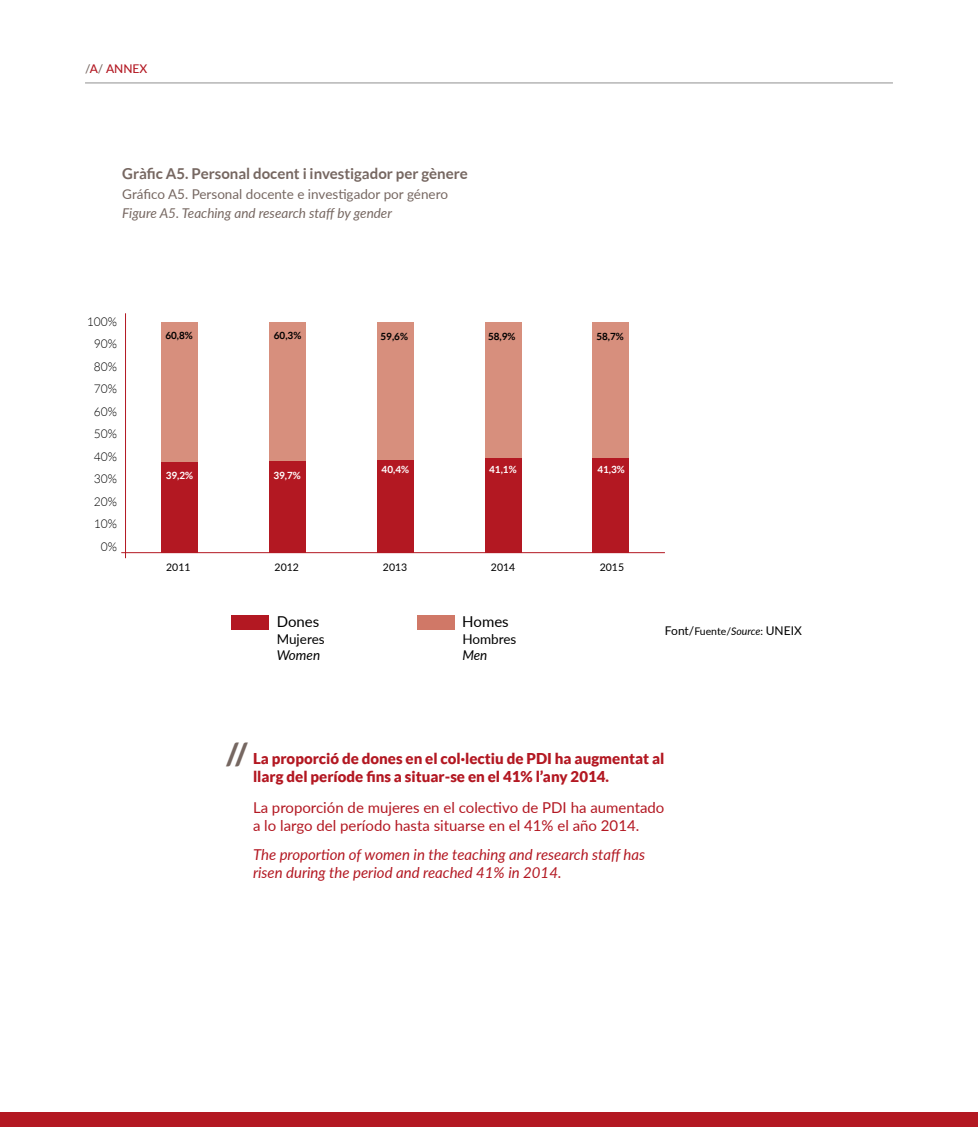
<style>
.page{position:relative;width:978px;height:1127px;background:#fff}
.page>*{position:absolute;margin:0;border:0;box-sizing:border-box;transform-origin:0 0}
.t1{font:900 30px "Lato";color:#766761}
.t2{font:15px/18px "Lato";color:#b31822}
.t3{font:900 15px/18px "Lato";color:#b31822}
.t4{font:italic 15px/18px "Lato";color:#b31822}
.t5{font:700 15px "Lato";color:#766761}
.t6{font:15px "Lato";color:#000}
.t7{font:13.5px "Lato";color:#766761}
.t8{font:italic 13.5px "Lato";color:#766761}
.t9{font:13.5px "Lato";color:#000}
.t10{font:italic 13.5px "Lato";color:#000}
.t11{font:300 12px/22.5px "Lato";color:#000;text-align:right}
.t12{font:12px "Lato";color:#000}
.t13{font:500 12px "Lato";color:#b31822}
.t14{font:10.5px "Lato";color:#000}
.t15{font:700 9.9px "Lato";color:#fff}
.t16{font:700 9.9px "Lato";color:#000}
.s1{color:#766761}
.s2{font-size:10.5px}
.s3{font-style:italic;font-size:10.5px}
</style>
<div class="page">
<hr style="left:85px;top:82px;width:808px;height:1px;background:#9d9d9c">
<div style="left:0;top:1112px;width:978px;height:15px;background:#b31822"></div>
<div style="left:161px;top:462px;width:36px;height:91px;background:#b31822"></div>
<div style="left:269px;top:461px;width:36px;height:92px;background:#b31822"></div>
<div style="left:377px;top:460px;width:36px;height:93px;background:#b31822"></div>
<div style="left:485px;top:458px;width:36px;height:95px;background:#b31822"></div>
<div style="left:593px;top:457px;width:36px;height:96px;background:#b31822"></div>
<div style="left:161px;top:322px;width:36px;height:140px;background:#d78f7d"></div>
<div style="left:269px;top:322px;width:36px;height:139px;background:#d78f7d"></div>
<div style="left:377px;top:322px;width:36px;height:138px;background:#d78f7d"></div>
<div style="left:485px;top:322px;width:36px;height:136px;background:#d78f7d"></div>
<div style="left:593px;top:322px;width:36px;height:135px;background:#d78f7d"></div>
<hr style="left:121px;top:552px;width:544px;height:1px;background:#b31822">
<hr style="left:125px;top:313px;width:1px;height:245px;background:#b31822">
<div style="left:231px;top:616px;width:37px;height:14px;background:#b31822"></div>
<div style="left:417px;top:616px;width:37px;height:14px;background:#d07867"></div>
<p class="t13" style="left:85px;top:60px;width:64px"><span class="s1">/</span>A<span class="s1">/</span> ANNEX</p>
<p class="t5" style="left:122px;top:165px;width:347px">Gràfic A5. Personal docent i investigador per gènere</p>
<p class="t7" style="left:122px;top:184px;width:327px">Gráfico A5. Personal docente e investigador por género</p>
<p class="t8" style="left:122px;top:203px;width:271px">Figure A5. Teaching and research staff by gender</p>
<p class="t11" style="left:87px;top:310px;width:32px">100%<br>90%<br>80%<br>70%<br>60%<br>50%<br>40%<br>30%<br>20%<br>10%<br>0%</p>
<p class="t16" style="left:165px;top:330px;width:29px">60,8%</p>
<p class="t16" style="left:274px;top:330px;width:29px">60,3%</p>
<p class="t16" style="left:381px;top:331px;width:29px">59,6%</p>
<p class="t16" style="left:488px;top:331px;width:29px">58,9%</p>
<p class="t16" style="left:596px;top:331px;width:29px">58,7%</p>
<p class="t15" style="left:166px;top:469px;width:29px">39,2%</p>
<p class="t15" style="left:273px;top:469px;width:29px">39,7%</p>
<p class="t15" style="left:382px;top:464px;width:29px">40,4%</p>
<p class="t15" style="left:489px;top:464px;width:29px">41,1%</p>
<p class="t15" style="left:597px;top:464px;width:29px">41,3%</p>
<p class="t14" style="left:166px;top:560px;width:26px">2011</p>
<p class="t14" style="left:275px;top:560px;width:26px">2012</p>
<p class="t14" style="left:383px;top:560px;width:26px">2013</p>
<p class="t14" style="left:491px;top:560px;width:26px">2014</p>
<p class="t14" style="left:600px;top:560px;width:26px">2015</p>
<p class="t6" style="left:277px;top:611px;width:44px">Dones</p>
<p class="t9" style="left:277px;top:629px;width:49px">Mujeres</p>
<p class="t10" style="left:277px;top:646px;width:45px">Women</p>
<p class="t6" style="left:462px;top:611px;width:48px">Homes</p>
<p class="t9" style="left:462px;top:629px;width:56px">Hombres</p>
<p class="t10" style="left:462px;top:646px;width:27px">Men</p>
<p class="t12" style="left:665px;top:622px;width:138px">Font/<span class="s2">Fuente/</span><span class="s3">Source</span><span class="s2">:</span> UNEIX</p>
<h1 class="t1" style="left:227px;top:736px;width:22px">//</h1>
<p class="t3" style="left:253px;top:749px;width:413px">La proporció de dones en el col·lectiu de PDI ha augmentat al llarg del període fins a situar-se en el 41% l’any 2014.</p>
<p class="t2" style="left:253px;top:798px;width:413px">La proporción de mujeres en el colectivo de PDI ha aumentado a lo largo del período hasta situarse en el 41% el año 2014.</p>
<p class="t4" style="left:253px;top:845px;width:394px">The proportion of women in the teaching and research staff has risen during the period and reached 41% in 2014.</p>
</div>
